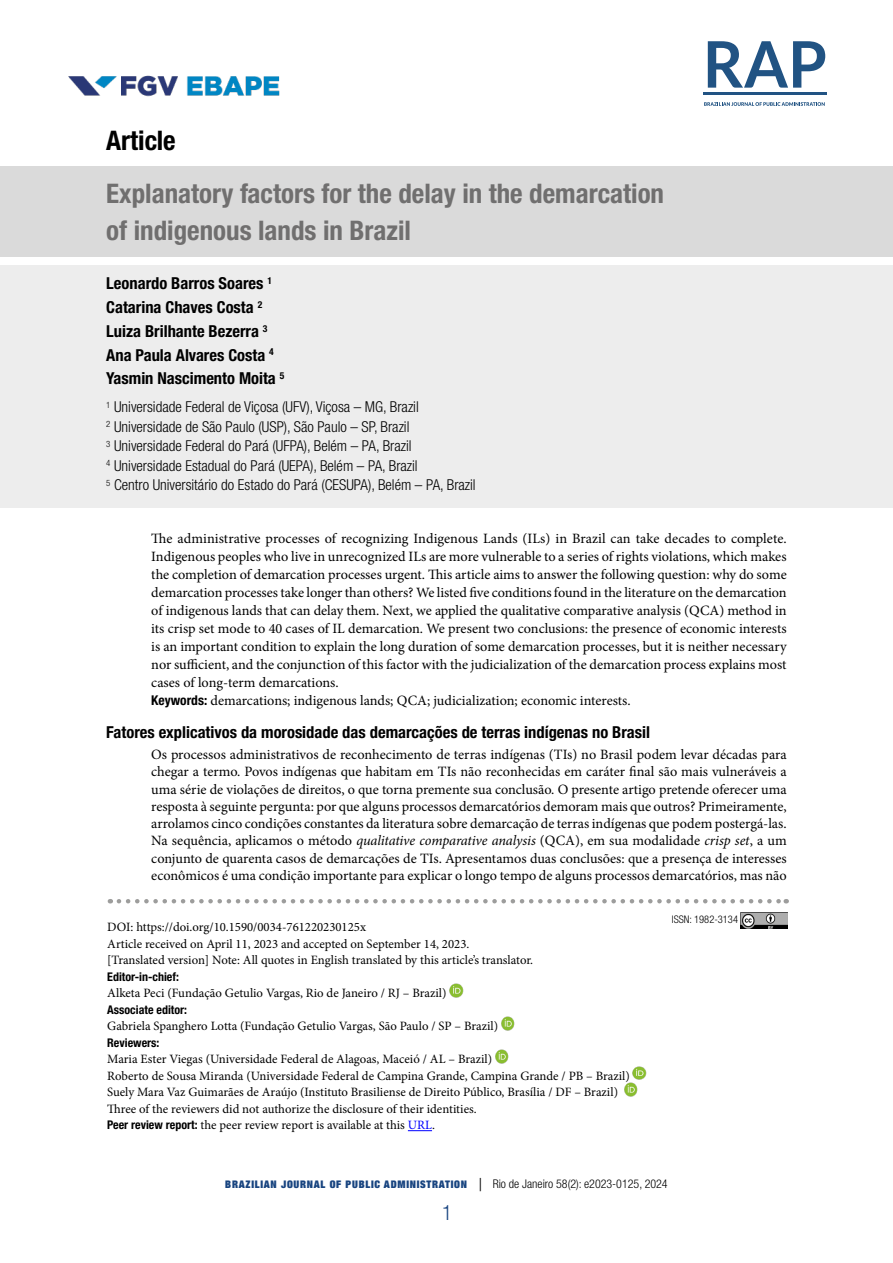
<style>
.page{position:relative;width:893px;height:1263px;background:#fff}
.page>*{position:absolute;margin:0;border:0;box-sizing:border-box;transform-origin:0 0}
.t1{font:700 condensed 27px/37.5px "Helvetica Neue LT Std";color:#706f6f}
.t2{font:700 condensed 27px "Helvetica Neue LT Std";color:#000}
.t3{font:300 condensed 21px "Helvetica Neue LT Std";color:#184480}
.t4{font:700 condensed 16.5px/23.7px "Helvetica Neue LT Std";color:#000}
.t5{font:300 condensed 15px/19.5px "Helvetica Neue LT Std";color:#000}
.t6{font:14.25px/18px "Minion Pro";color:#000}
.t7{font:12.75px/16.5px "Minion Pro";color:#000}
.t8{font:700 condensed 12px "Helvetica Neue LT Std";color:#000}
.t9{font:900 expanded 10.5px "Helvetica Neue";letter-spacing:.07em;color:#184480}
.t10{font:300 condensed 10.5px "Helvetica Neue LT Std";color:#000}
.s1{font-family:"Helvetica Neue LT Std";font-weight:700;font-stretch:condensed;font-size:13.5px}
.s2{font-style:italic}
.s3{font-family:"Helvetica Neue LT Std";font-weight:700;font-stretch:condensed;font-size:12px}
.s4{color:#00f}
.s5{font-family:"Helvetica Neue LT Std";font-weight:300;font-stretch:condensed;font-size:18px;color:#000}
.s6{font-family:"Helvetica Neue LT Std";font-weight:300;font-stretch:condensed;font-size:12px;color:#000}
</style>
<div class="page">
<svg style="left:704px;top:102px;width:121px;height:4px"></svg>
<hr style="left:703px;top:93px;width:124px;height:2px;background:#215383">
<svg style="left:708px;top:41px;width:117px;height:47px"></svg>
<img style="left:68px;top:75px;width:212px;height:22px">
<div style="left:0;top:166px;width:892px;height:90px;background:#dadada"></div>
<div style="left:0;top:265px;width:892px;height:242px;background:#ededed"></div>
<svg style="left:119px;top:899px;width:668px;height:4px"></svg>
<img style="left:741px;top:913px;width:46px;height:16px">
<svg style="left:408px;top:1130px;width:24px;height:1px"></svg>
<img style="left:449px;top:984px;width:14px;height:13px">
<img style="left:501px;top:1017px;width:14px;height:13px">
<img style="left:495px;top:1050px;width:14px;height:13px">
<img style="left:633px;top:1066px;width:13px;height:14px">
<img style="left:624px;top:1083px;width:14px;height:13px">
<h1 class="t2" style="left:106px;top:124px;width:71px">Article</h1>
<h1 class="t1" style="left:106px;top:174px;width:559px">Explanatory factors for the delay in the demarcation of indigenous lands in Brazil</h1>
<p class="t4" style="left:106px;top:271px;width:180px">Leonardo Barros Soares <sup>1<br></sup>Catarina Chaves Costa <sup>2<br></sup>Luiza Brilhante Bezerra <sup>3<br></sup>Ana Paula Alvares Costa <sup>4<br></sup>Yasmin Nascimento Moita <sup>5</sup></p>
<p class="t5" style="left:106px;top:397px;width:371px"><sup>1</sup> Universidade Federal de Viçosa (UFV), Viçosa – MG, Brazil<br><sup>2</sup> Universidade de São Paulo (USP), São Paulo – SP, Brazil<br><sup>3</sup> Universidade Federal do Pará (UFPA), Belém – PA, Brazil<br><sup>4</sup> Universidade Estadual do Pará (UEPA), Belém – PA, Brazil<br><sup>5</sup> Centro Universitário do Estado do Pará (CESUPA), Belém – PA, Brazil</p>
<p class="t6" style="left:151px;top:529px;width:637px">The administrative processes of recognizing Indigenous Lands (ILs) in Brazil can take decades to complete.<br>Indigenous peoples who live in unrecognized ILs are more vulnerable to a series of rights violations, which makes the completion of demarcation processes urgent. This article aims to answer the following question: why do some demarcation processes take longer than others? We listed five conditions found in the literature on the demarcation of indigenous lands that can delay them. Next, we applied the qualitative comparative analysis (QCA) method in its crisp set mode to 40 cases of IL demarcation. We present two conclusions: the presence of economic interests is an important condition to explain the long duration of some demarcation processes, but it is neither necessary nor sufficient, and the conjunction of this factor with the judicialization of the demarcation process explains most cases of long-term demarcations.<br><span class="s1">Keywords:</span> demarcations; indigenous lands; QCA; judicialization; economic interests.</p>
<p class="t4" style="left:106px;top:720px;width:545px">Fatores explicativos da morosidade das demarcações de terras indígenas no Brasil</p>
<p class="t6" style="left:151px;top:746px;width:637px;line-height:17.2px;text-align:justify">Os processos administrativos de reconhecimento de terras indígenas (TIs) no Brasil podem levar décadas para chegar a termo. Povos indígenas que habitam em TIs não reconhecidas em caráter final são mais vulneráveis a uma série de violações de direitos, o que torna premente sua conclusão. O presente artigo pretende oferecer uma resposta à seguinte pergunta: por que alguns processos demarcatórios demoram mais que outros? Primeiramente, arrolamos cinco condições constantes da literatura sobre demarcação de terras indígenas que podem postergá-las.<br>Na sequência, aplicamos o método <span class="s2">qualitative comparative analysis</span> (QCA), em sua modalidade <span class="s2">crisp set</span>, a um conjunto de quarenta casos de demarcações de TIs. Apresentamos duas conclusões: que a presença de interesses econômicos é uma condição importante para explicar o longo tempo de alguns processos demarcatórios, mas não</p>
<p class="t7" style="left:107px;top:919px;width:427px">DOI: https://doi.org/10.1590/0034-761220230125x<br>Article received on April 11, 2023 and accepted on September 14, 2023.<br>[Translated version] Note: All quotes in English translated by this article’s translator.</p>
<p class="t8" style="left:107px;top:969px;width:73px">Editor-in-chief:</p>
<p class="t7" style="left:107px;top:985px;width:341px">Alketa Peci (Fundação Getulio Vargas, Rio de Janeiro / RJ – Brazil)</p>
<p class="t8" style="left:107px;top:1002px;width:81px">Associate editor:</p>
<p class="t7" style="left:107px;top:1018px;width:392px">Gabriela Spanghero Lotta (Fundação Getulio Vargas, São Paulo / SP – Brazil)</p>
<p class="t8" style="left:107px;top:1035px;width:54px">Reviewers:</p>
<p class="t7" style="left:107px;top:1051px;width:524px">Maria Ester Viegas (Universidade Federal de Alagoas, Maceió / AL – Brazil)<br>Roberto de Sousa Miranda (Universidade Federal de Campina Grande, Campina Grande / PB – Brazil)<br>Suely Mara Vaz Guimarães de Araújo (Instituto Brasiliense de Direito Público, Brasília / DF – Brazil)<br>Three of the reviewers did not authorize the disclosure of their identities.<br><span class="s3">Peer review report:</span> the peer review report is available at this <span class="s4">URL</span>.</p>
<p class="t10" style="left:672px;top:913px;width:68px">ISSN: 1982-3134</p>
<p class="t9" style="left:225px;top:1177px;width:444px">BRAZILIAN JOURNAL OF PUBLIC ADMINISTRATION <span class="s5">|</span> <span class="s6">Rio de Janeiro 58(2): e2023-0125, 2024</span></p>
<h2 class="t3" style="left:442px;top:1200px;width:12px">1</h2>
</div>
